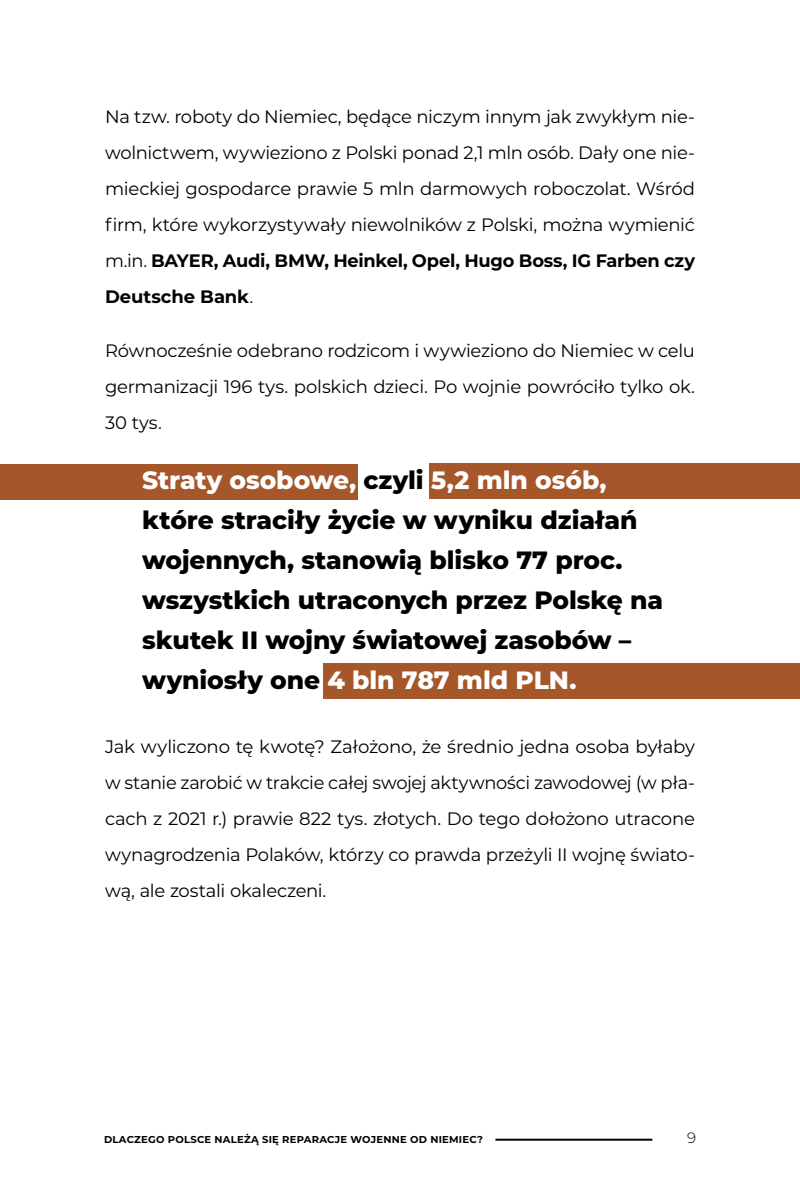
<style>
.page{position:relative;width:800px;height:1200px;background:#fff}
.page>*{position:absolute;margin:0;border:0;box-sizing:border-box;transform-origin:0 0}
.t1{font:800 25px/40px "Montserrat";letter-spacing:-.005em;color:#000}
.t2{font:18px/36px "Montserrat";letter-spacing:-.015em;color:#000;text-align:justify}
.t3{font:300 15px "Montserrat";color:#000}
.t4{font:700 10px "Montserrat";letter-spacing:.025em;color:#000}
.s1{font-weight:700}
.s2{color:#fff}
</style>
<div class="page">
<div style="left:0;top:464px;width:358px;height:36px;background:#a65729"></div>
<div style="left:429px;top:463px;width:371px;height:36px;background:#a65729"></div>
<div style="left:323px;top:663px;width:477px;height:36px;background:#a65729"></div>
<hr style="left:495px;top:1139px;width:157px;height:2px;background:#000">
<p class="t2" style="left:105px;top:98px;width:592px">Na tzw. roboty do Niemiec, będące niczym innym jak zwykłym nie&shy;wolnictwem, wywieziono z Polski ponad 2,1 mln osób. Dały one nie&shy;mieckiej gospodarce prawie 5 mln darmowych roboczolat. Wśród firm, które wykorzystywały niewolników z Polski, można wymienić m.in. <span class="s1">BAYER, Audi, BMW, Heinkel, Opel, Hugo Boss, IG Farben czy Deutsche Bank</span>.</p>
<p class="t2" style="left:105px;top:332px;width:592px">Równocześnie odebrano rodzicom i wywieziono do Niemiec w celu germanizacji 196 tys. polskich dzieci. Po wojnie powróciło tylko ok.<br>30 tys.</p>
<h1 class="t1" style="left:142px;top:459px;width:523px"><span class="s2">Straty osobowe,</span> czyli <span class="s2">5,2 mln osób, </span>które straciły życie w wyniku działań wojennych, stanowią blisko 77 proc. wszystkich utraconych przez Polskę na skutek II wojny światowej zasobów – wyniosły one <span class="s2">4 bln 787 mld PLN.</span></h1>
<p class="t2" style="left:105px;top:728px;width:592px">Jak wyliczono tę kwotę? Założono, że średnio jedna osoba byłaby w stanie zarobić w trakcie całej swojej aktywności zawodowej (w pła&shy;cach z 2021 r.) prawie 822 tys. złotych. Do tego dołożono utracone wynagrodzenia Polaków, którzy co prawda przeżyli II wojnę świato&shy;wą, ale zostali okaleczeni.</p>
<p class="t4" style="left:104px;top:1133px;width:380px">DLACZEGO POLSCE NALEŻĄ SIĘ REPARACJE WOJENNE OD NIEMIEC?</p>
<p class="t3" style="left:687px;top:1128px;width:11px">9</p>
</div>
